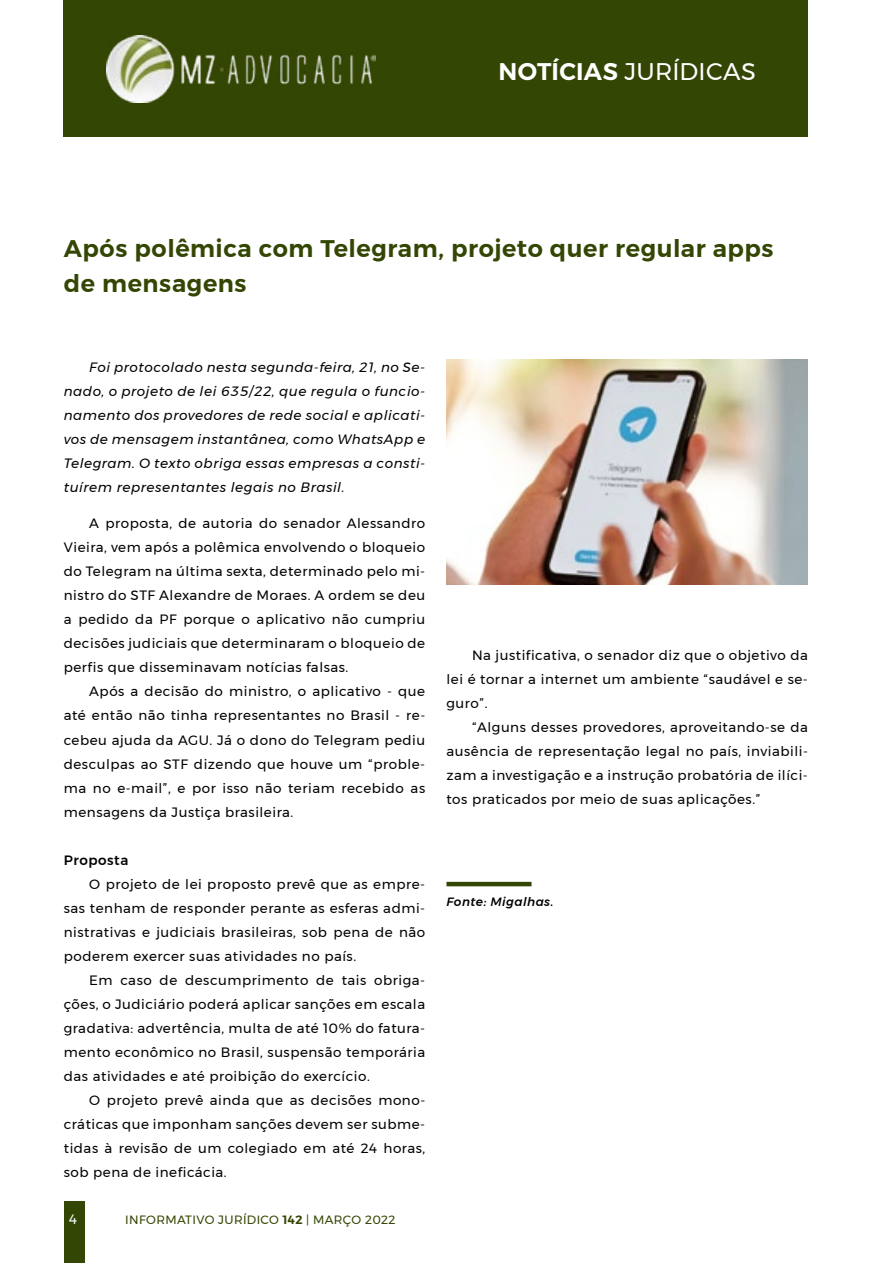
<style>
.page{position:relative;width:893px;height:1263px;background:#fff}
.page>*{position:absolute;margin:0;border:0;box-sizing:border-box;transform-origin:0 0}
.t1{font:600 24px/34.5px "Montserrat";letter-spacing:.02em;color:#344603}
.t2{font:24px "Montserrat";letter-spacing:.01em;color:#fff}
.t3{font:13.5px/24px "Montserrat";letter-spacing:.04em;color:#000;text-align:justify}
.t4{font:italic 13.5px/24px "Montserrat";letter-spacing:.04em;color:#000;text-align:justify}
.t5{font:500 13.5px "Montserrat";letter-spacing:.04em;color:#000}
.t6{font:13.5px "Montserrat";color:#fff}
.t7{font:12px "Montserrat";letter-spacing:.03em;color:#344603}
.t8{font:italic 500 12px "Montserrat";letter-spacing:.04em;color:#000}
.s1{font-weight:600}
</style>
<div class="page">
<div style="left:64px;top:1201px;width:21px;height:62px;background:#344603"></div>
<div style="left:64px;top:0;width:744px;height:136px;background:#344603"></div>
<img style="left:106px;top:36px;width:269px;height:67px">
<hr style="left:446px;top:882px;width:85px;height:4px;background:#344603">
<img style="left:446px;top:359px;width:362px;height:226px">
<h1 class="t2" style="left:498px;top:53px;width:259px"><span class="s1">NOTÍCIAS</span> JURÍDICAS</h1>
<h1 class="t1" style="left:64px;top:231px;width:711px">Após polêmica com Telegram, projeto quer regular apps de mensagens</h1>
<p class="t4" style="left:64px;top:355px;width:363px;text-indent:26px">Foi protocolado nesta segunda-feira, 21, no Se&shy;nado, o projeto de lei 635/22, que regula o funcio&shy;namento dos provedores de rede social e aplicati&shy;vos de mensagem instantânea, como WhatsApp e Telegram. O texto obriga essas empresas a consti&shy;tuírem representantes legais no Brasil.</p>
<p class="t3" style="left:64px;top:511px;width:363px;text-indent:26px">A proposta, de autoria do senador Alessandro Vieira, vem após a polêmica envolvendo o bloqueio do Telegram na última sexta, determinado pelo mi&shy;nistro do STF Alexandre de Moraes. A ordem se deu a pedido da PF porque o aplicativo não cumpriu decisões judiciais que determinaram o bloqueio de perfis que disseminavam notícias falsas.</p>
<p class="t3" style="left:64px;top:679px;width:363px;text-indent:26px">Após a decisão do ministro, o aplicativo - que até então não tinha representantes no Brasil - re&shy;cebeu ajuda da AGU. Já o dono do Telegram pediu desculpas ao STF dizendo que houve um “proble&shy;ma no e-mail”, e por isso não teriam recebido as mensagens da Justiça brasileira.</p>
<p class="t5" style="left:64px;top:849px;width:66px">Proposta</p>
<p class="t3" style="left:64px;top:871px;width:363px;text-indent:26px">O projeto de lei proposto prevê que as empre&shy;sas tenham de responder perante as esferas admi&shy;nistrativas e judiciais brasileiras, sob pena de não poderem exercer suas atividades no país.</p>
<p class="t3" style="left:64px;top:968px;width:363px;text-indent:26px">Em caso de descumprimento de tais obriga&shy;ções, o Judiciário poderá aplicar sanções em escala gradativa: advertência, multa de até 10% do fatura&shy;mento econômico no Brasil, suspensão temporária das atividades e até proibição do exercício.</p>
<p class="t3" style="left:64px;top:1088px;width:363px;text-indent:26px">O projeto prevê ainda que as decisões mono&shy;cráticas que imponham sanções devem ser subme&shy;tidas à revisão de um colegiado em até 24 horas, sob pena de ineficácia.</p>
<p class="t6" style="left:69px;top:1208px;width:9px">4</p>
<p class="t7" style="left:125px;top:1210px;width:272px">INFORMATIVO JURÍDICO <span class="s1">142</span> | MARÇO 2022</p>
<p class="t3" style="left:446px;top:643px;width:363px;text-indent:26px">Na justificativa, o senador diz que o objetivo da lei é tornar a internet um ambiente “saudável e se&shy;guro”.</p>
<p class="t3" style="left:446px;top:715px;width:363px;text-indent:26px">“Alguns desses provedores, aproveitando-se da ausência de representação legal no país, inviabili&shy;zam a investigação e a instrução probatória de ilíci&shy;tos praticados por meio de suas aplicações.”</p>
<p class="t8" style="left:446px;top:892px;width:108px">Fonte: Migalhas.</p>
</div>
